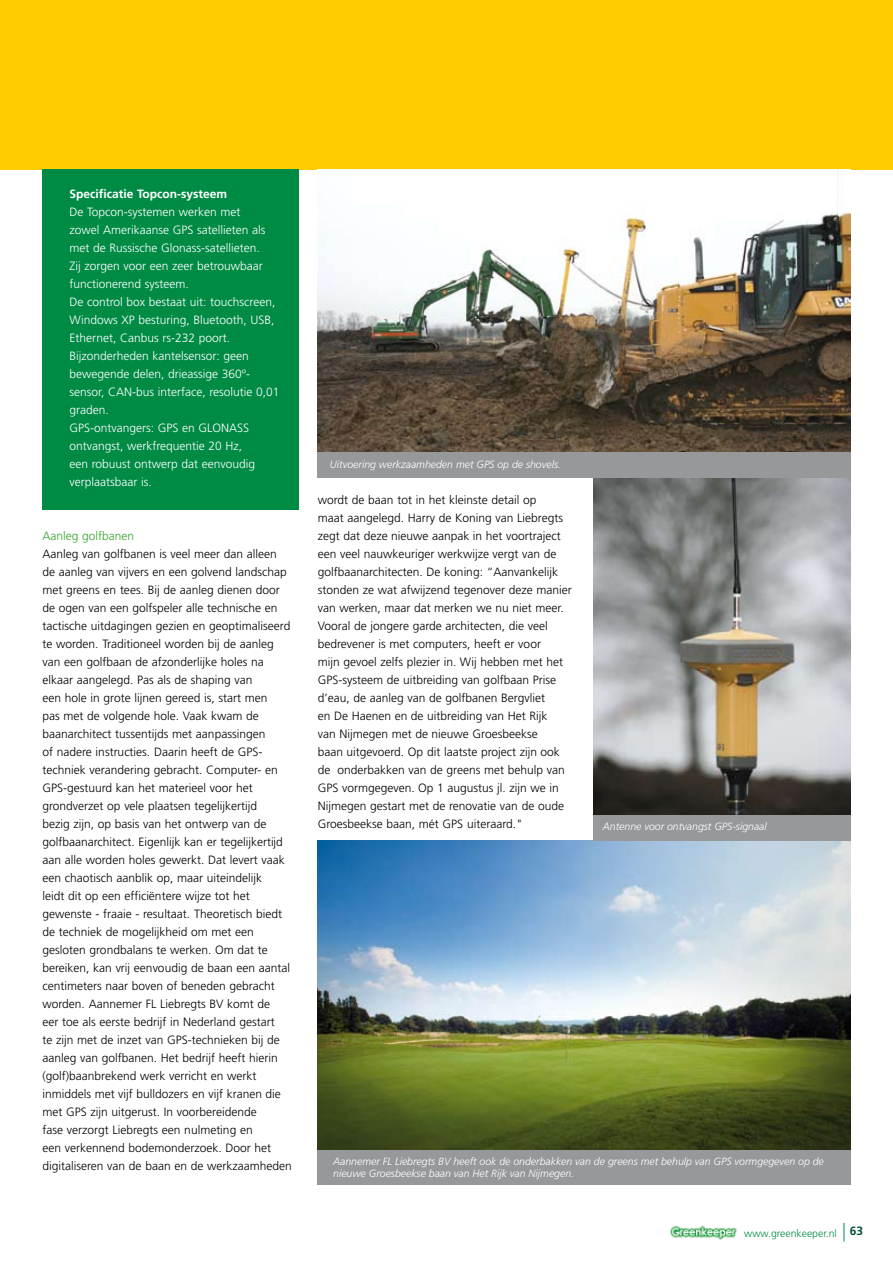
<style>
.page{position:relative;width:893px;height:1263px;background:#fff}
.page>*{position:absolute;margin:0;border:0;box-sizing:border-box;transform-origin:0 0}
.t1{font:300 12px/18px "Frutiger";color:#000}
.t2{font:300 12px/18px "Frutiger";color:#fff}
.t3{font:700 12px "Frutiger";color:#fff}
.t4{font:300 12px "Frutiger";color:#35a32c}
.t5{font:italic 300 10.5px/12.6px "Frutiger";color:#fff}
.t6{font:300 10.5px "Frutiger";color:#008b45}
.s1{font-weight:700;font-size:12px;color:#00513c}
</style>
<div class="page">
<svg style="left:844px;top:1223px;width:1px;height:18px"></svg>
<img style="left:670px;top:1225px;width:67px;height:15px">
<div style="left:0;top:0;width:893px;height:170px;background:#fecc00"></div>
<img style="left:317px;top:841px;width:533px;height:309px">
<div style="left:317px;top:1150px;width:533px;height:35px;background:#97989a"></div>
<img style="left:317px;top:169px;width:533px;height:283px">
<img style="left:593px;top:478px;width:257px;height:338px">
<div style="left:593px;top:816px;width:257px;height:25px;background:#97989a"></div>
<div style="left:43px;top:169px;width:256px;height:340px;background:#008b45"></div>
<div style="left:317px;top:452px;width:533px;height:26px;background:#97989a"></div>
<p class="t3" style="left:69px;top:187px;width:159px">Specificatie Topcon-systeem</p>
<p class="t2" style="left:69px;top:203px;width:212px">De Topcon-systemen werken met<br>zowel Amerikaanse GPS satellieten als met de Russische Glonass-satellieten.<br>Zij zorgen voor een zeer betrouwbaar functionerend systeem.<br>De control box bestaat uit: touchscreen,<br>Windows XP besturing, Bluetooth, USB,<br>Ethernet, Canbus rs-232 poort.<br>Bijzonderheden kantelsensor: geen bewegende delen, drieassige 360º&shy;sensor, CAN-bus interface, resolutie 0,01 graden.<br>GPS-ontvangers: GPS en GLONASS ontvangst, werkfrequentie 20 Hz,<br>een robuust ontwerp dat eenvoudig verplaatsbaar is.</p>
<p class="t4" style="left:43px;top:529px;width:93px">Aanleg golfbanen</p>
<p class="t1" style="left:43px;top:545px;width:251px">Aanleg van golfbanen is veel meer dan alleen de aanleg van vijvers en een golvend landschap met greens en tees. Bij de aanleg dienen door de ogen van een golfspeler alle technische en tactische uitdagingen gezien en geoptimaliseerd te worden. Traditioneel worden bij de aanleg van een golfbaan de afzonderlijke holes na elkaar aangelegd. Pas als de shaping van<br>een hole in grote lijnen gereed is, start men<br>pas met de volgende hole. Vaak kwam de baanarchitect tussentijds met aanpassingen<br>of nadere instructies. Daarin heeft de GPS&shy;techniek verandering gebracht. Computer- en GPS-gestuurd kan het materieel voor het grondverzet op vele plaatsen tegelijkertijd<br>bezig zijn, op basis van het ontwerp van de golfbaanarchitect. Eigenlijk kan er tegelijkertijd aan alle worden holes gewerkt. Dat levert vaak een chaotisch aanblik op, maar uiteindelijk<br>leidt dit op een efficiëntere wijze tot het gewenste - fraaie - resultaat. Theoretisch biedt de techniek de mogelijkheid om met een gesloten grondbalans te werken. Om dat te bereiken, kan vrij eenvoudig de baan een aantal centimeters naar boven of beneden gebracht worden. Aannemer FL Liebregts BV komt de<br>eer toe als eerste bedrijf in Nederland gestart<br>te zijn met de inzet van GPS-technieken bij de aanleg van golfbanen. Het bedrijf heeft hierin (golf)baanbrekend werk verricht en werkt inmiddels met vijf bulldozers en vijf kranen die met GPS zijn uitgerust. In voorbereidende<br>fase verzorgt Liebregts een nulmeting en<br>een verkennend bodemonderzoek. Door het digitaliseren van de baan en de werkzaamheden</p>
<p class="t5" style="left:330px;top:458px;width:233px">Uitvoering werkzaamheden met GPS op de shovels.</p>
<p class="t1" style="left:318px;top:491px;width:256px">wordt de baan tot in het kleinste detail op<br>maat aangelegd. Harry de Koning van Liebregts zegt dat deze nieuwe aanpak in het voortraject een veel nauwkeuriger werkwijze vergt van de golfbaanarchitecten. De koning: “Aanvankelijk stonden ze wat afwijzend tegenover deze manier van werken, maar dat merken we nu niet meer.<br>Vooral de jongere garde architecten, die veel bedrevener is met computers, heeft er voor<br>mijn gevoel zelfs plezier in. Wij hebben met het GPS-systeem de uitbreiding van golfbaan Prise d’eau, de aanleg van de golfbanen Bergvliet<br>en De Haenen en de uitbreiding van Het Rijk<br>van Nijmegen met de nieuwe Groesbeekse<br>baan uitgevoerd. Op dit laatste project zijn ook de onderbakken van de greens met behulp van GPS vormgegeven. Op 1 augustus jl. zijn we in Nijmegen gestart met de renovatie van de oude Groesbeekse baan, mét GPS uiteraard."</p>
<p class="t5" style="left:603px;top:820px;width:165px">Antenne voor ontvangst GPS-signaal</p>
<p class="t5" style="left:333px;top:1154px;width:492px">Aannemer FL Liebregts BV heeft ook de onderbakken van de greens met behulp van GPS vormgegeven op de nieuwe Groesbeekse baan van Het Rijk van Nijmegen.</p>
<p class="t6" style="left:744px;top:1227px;width:121px">www.greenkeeper.nl <span class="s1">63</span></p>
</div>
